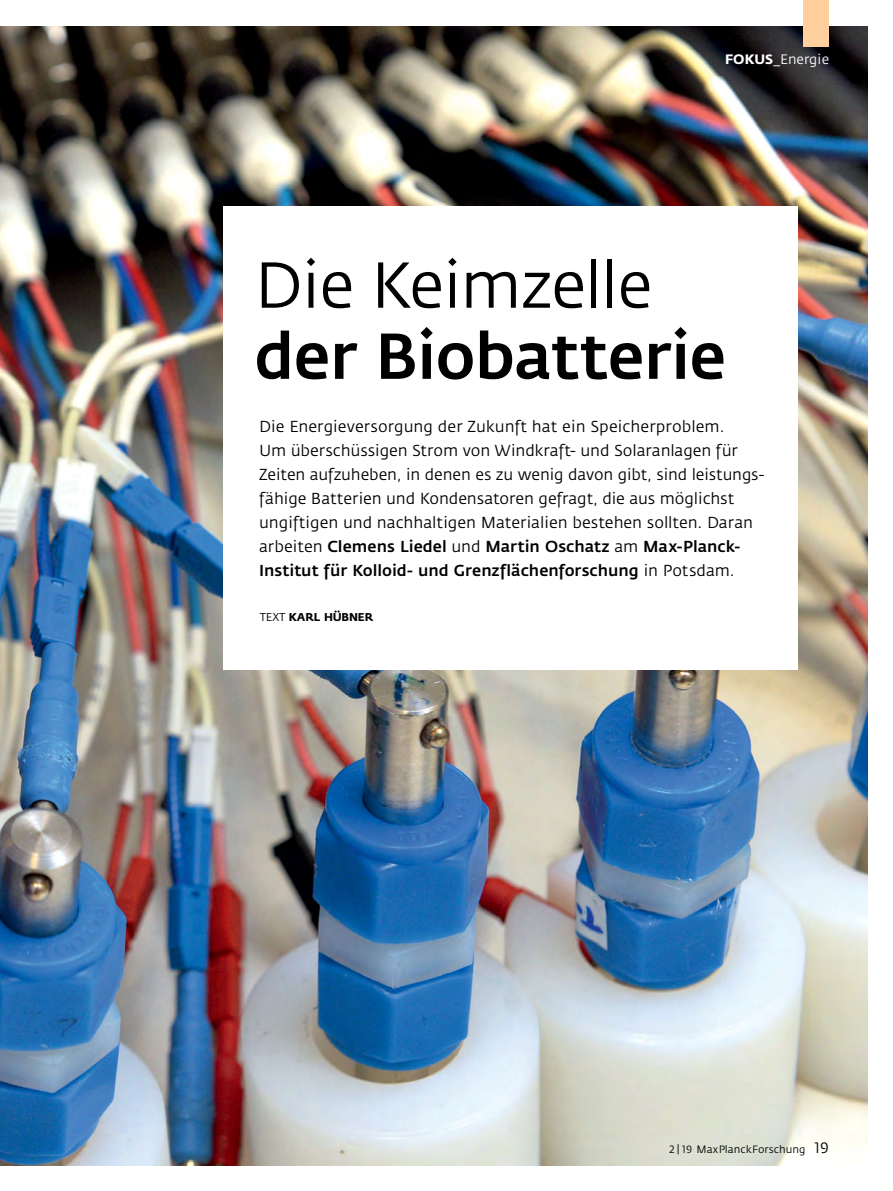
<style>
.page{position:relative;width:893px;height:1191px;background:#fff}
.page>*{position:absolute;margin:0;border:0;box-sizing:border-box;transform-origin:0 0}
.t1{font:500 63.9px "Fedra Sans";letter-spacing:-.015em;color:#000}
.t2{font:63.9px "Fedra Sans";letter-spacing:-.03em;color:#000}
.t3{font:15.75px/24px "Fedra Sans";letter-spacing:-.005em;color:#000}
.t4{font:13.5px "Fedra Sans";color:#fff}
.t5{font:700 11.25px "Fedra Sans";letter-spacing:-.005em;color:#000}
.t6{font:10.5px "Fedra Sans";color:#000}
.s1{font-weight:700}
.s2{font-weight:500}
.s3{font-weight:400}
.s4{font-family:"Fedra Sans Book SC"}
.s5{font-family:"Fedra Sans Book SC";font-size:15px}
</style>
<div class="page">
<img style="left:0;top:26px;width:867px;height:1139px">
<div style="left:223px;top:206px;width:574px;height:464px;background:#fff"></div>
<div style="left:804px;top:0;width:25px;height:47px;background:#fed09e"></div>
<p class="t4" style="left:725px;top:52px;width:106px"><span class="s1">FOKUS</span>_Energie</p>
<h1 class="t2" style="left:254px;top:251px;width:400px">Die Keimzelle</h1>
<h1 class="t1" style="left:254px;top:320px;width:474px">der Biobatterie</h1>
<p class="t3" style="left:259px;top:415px;width:507px">Die Energieversorgung der Zukunft hat ein Speicherproblem.<br>Um überschüssigen Strom von Windkraft- und Solaranlagen für Zeiten aufzuheben, in denen es zu wenig davon gibt, sind leistungs&shy;fähige Batterien und Kondensatoren gefragt, die aus möglichst ungiftigen und nachhaltigen Materialien bestehen sollten. Daran arbeiten <span class="s2">Clemens Liedel</span> und <span class="s2">Martin Oschatz</span> am <span class="s2">Max-Planck-Institut für Kolloid- und Grenzflächenforschung</span> in Potsdam.</p>
<p class="t5" style="left:260px;top:610px;width:115px"><span class="s3">TEXT</span> KARL HÜBNER</p>
<p class="t6" style="left:669px;top:1144px;width:161px"><span class="s4">2 | 19</span> MaxPlanckForschung <span class="s5">19</span></p>
</div>
